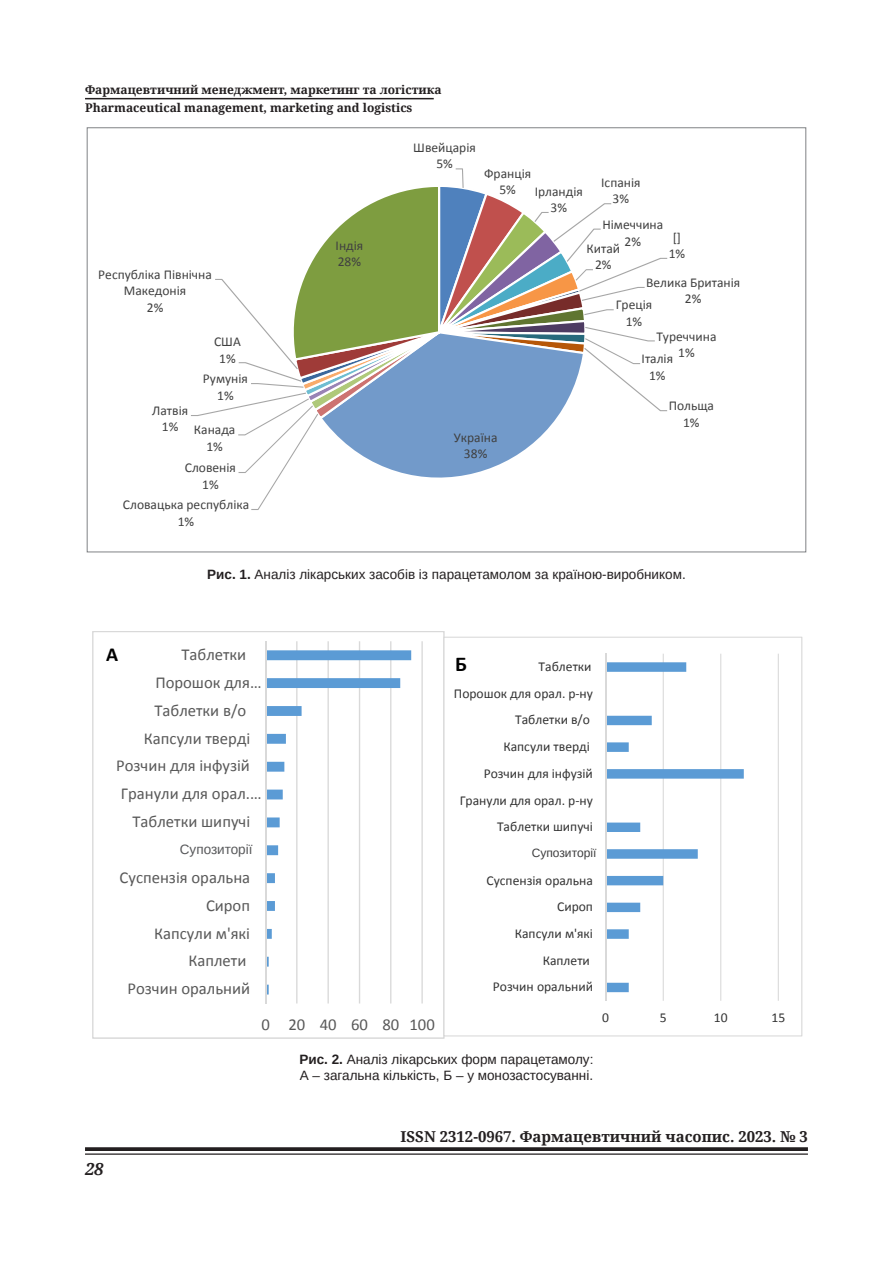
<style>
.page{position:relative;width:893px;height:1263px;background:#fff}
.page>*{position:absolute;margin:0;border:0;box-sizing:border-box;transform-origin:0 0}
.t1{font:700 21.15px "Calibri";color:#000}
.t2{font:700 19.8px "Calibri";color:#000}
.t3{font:16.65px "Calibri";color:#595959}
.t4{font:italic 700 16.5px "Noto Serif";color:#231f20}
.t5{font:700 15px "Noto Serif";color:#231f20}
.t6{font:13.65px/26.7px "Calibri";color:#333;text-align:right}
.t7{font:13.5px/16.5px "Calibri";color:#404040;text-align:center}
._1_РИС{font:13.5px/16.2px "Arimo";color:#231f20}
._1_РИС-2{font:13.5px "Arimo";color:#57585a}
.t8{font:700 12px/18.1px "Noto Serif";color:#231f20}
._1_РИС-3{font:12px "Arimo";color:#3e3e3f}
.s1{font-weight:700}
</style>
<div class="page">
<svg style="left:85px;top:1147px;width:723px;height:4px;background:#302c2d"></svg>
<hr style="left:85px;top:1153px;width:723px;height:2px;background:#231f20">
<hr style="left:85px;top:98px;width:349px;height:1px;background:#231f20">
<svg style="left:191px;top:168px;width:477px;height:342px"></svg>
<svg style="left:92px;top:631px;width:353px;height:408px"></svg>
<svg style="left:443px;top:637px;width:359px;height:399px"></svg>
<div style="left:138px;top:844px;width:115px;height:20px;background:#fff"></div>
<div style="left:491px;top:848px;width:105px;height:20px;background:#fff"></div>
<p class="t8" style="left:85px;top:80px;width:358px">Фармацевтичний менеджмент, маркетинг та логістика<br>Pharmaceutical management, marketing and logistics</p>
<p class="t7" style="left:413px;top:138px;width:64px">Швейцарія<br>5%</p>
<p class="t7" style="left:484px;top:164px;width:48px">Франція<br>5%</p>
<p class="t7" style="left:535px;top:182px;width:50px">Ірландія<br>3%</p>
<p class="t7" style="left:601px;top:173px;width:41px">Іспанія<br>3%</p>
<p class="t7" style="left:602px;top:216px;width:62px">Німеччина<br>2%</p>
<p class="t7" style="left:587px;top:240px;width:35px">Китай<br>2%</p>
<p class="t7" style="left:669px;top:229px;width:18px">[]<br>1%</p>
<p class="t7" style="left:646px;top:273px;width:96px">Велика Британія<br>2%</p>
<p class="t7" style="left:616px;top:296px;width:38px">Греція<br>1%</p>
<p class="t7" style="left:656px;top:327px;width:62px">Туреччина<br>1%</p>
<p class="t7" style="left:642px;top:350px;width:33px">Італія<br>1%</p>
<p class="t7" style="left:669px;top:397px;width:47px">Польща<br>1%</p>
<p class="t7" style="left:336px;top:236px;width:29px;text-align:left">Індія<br>28%</p>
<p class="t7" style="left:98px;top:266px;width:115px">Республіка Північна<br>Македонія<br>2%</p>
<p class="t7" style="left:214px;top:333px;width:28px">США<br>1%</p>
<p class="t7" style="left:203px;top:370px;width:46px">Румунія<br>1%</p>
<p class="t7" style="left:152px;top:402px;width:37px">Латвія<br>1%</p>
<p class="t7" style="left:194px;top:421px;width:43px">Канада<br>1%</p>
<p class="t7" style="left:454px;top:429px;width:45px">Україна<br>38%</p>
<p class="t7" style="left:185px;top:459px;width:53px">Словенія<br>1%</p>
<p class="t7" style="left:123px;top:496px;width:128px">Словацька республіка<br>1%</p>
<p class="_1_РИС" style="left:207px;top:566px;width:480px"><span class="s1">Рис. 1.</span> Аналіз лікарських засобів із парацетамолом за країною-виробником.</p>
<p class="t2" style="left:106px;top:640px;width:14px">А</p>
<p class="t3" style="left:181px;top:643px;width:66px">Таблетки</p>
<p class="t3" style="left:155px;top:671px;width:108px">Порошок для …</p>
<p class="t3" style="left:154px;top:699px;width:93px">Таблетки в/о</p>
<p class="t3" style="left:144px;top:726px;width:108px">Капсули тверді</p>
<p class="t3" style="left:116px;top:754px;width:135px">Розчин для інфузій</p>
<p class="t3" style="left:121px;top:782px;width:142px">Гранули для орал.…</p>
<p class="t3" style="left:133px;top:810px;width:119px">Таблетки шипучі</p>
<p class="t1" style="left:455px;top:648px;width:13px">Б</p>
<p class="t6" style="left:454px;top:653px;width:141px">Таблетки<br>Порошок для орал. р‐ну</p>
<p class="t6" style="left:515px;top:706px;width:77px">Таблетки в/о</p>
<p class="t6" style="left:503px;top:733px;width:88px">Капсули тверді</p>
<p class="t6" style="left:484px;top:759px;width:111px">Розчин для інфузій</p>
<p class="t6" style="left:460px;top:786px;width:135px">Гранули для орал. р‐ну</p>
<p class="t6" style="left:497px;top:813px;width:97px">Таблетки шипучі</p>
<p class="t3" style="left:156px;top:838px;width:92px">Суппозиторії</p>
<p class="_1_РИС-2" style="left:180px;top:841px;width:74px">Супозиторії</p>
<p class="_1_РИС-3" style="left:532px;top:845px;width:66px">Супозиторії</p>
<p class="t6" style="left:516px;top:840px;width:75px">Суппозиторії</p>
<p class="t3" style="left:120px;top:866px;width:132px">Суспензія оральна</p>
<p class="t6" style="left:486px;top:866px;width:108px">Суспензія оральна</p>
<p class="t3" style="left:206px;top:894px;width:46px">Сироп</p>
<p class="t6" style="left:557px;top:893px;width:37px">Сироп</p>
<p class="t3" style="left:154px;top:921px;width:97px">Капсули м'які</p>
<p class="t6" style="left:515px;top:920px;width:80px">Капсули м'які</p>
<p class="t3" style="left:188px;top:949px;width:59px">Каплети</p>
<p class="t6" style="left:543px;top:946px;width:49px">Каплети</p>
<p class="t3" style="left:127px;top:977px;width:124px">Розчин оральний</p>
<p class="t6" style="left:493px;top:973px;width:102px">Розчин оральний</p>
<p class="t3" style="left:261px;top:1013px;width:175px">0 20 40 60 80 100</p>
<p class="t6" style="left:602px;top:1004px;width:8px">0</p>
<p class="t6" style="left:660px;top:1004px;width:8px">5</p>
<p class="t6" style="left:714px;top:1004px;width:15px">10</p>
<p class="t6" style="left:771px;top:1004px;width:15px">15</p>
<p class="_1_РИС" style="left:299px;top:1051px;width:295px"><span class="s1">Рис. 2.</span> Аналіз лікарських форм парацетамолу:<br>А – загальна кількість, Б – у монозастосуванні.</p>
<p class="t4" style="left:85px;top:1158px;width:20px">28</p>
<p class="t5" style="left:400px;top:1125px;width:409px">ISSN 2312-0967. Фармацевтичний часопис. 2023. № 3</p>
</div>
